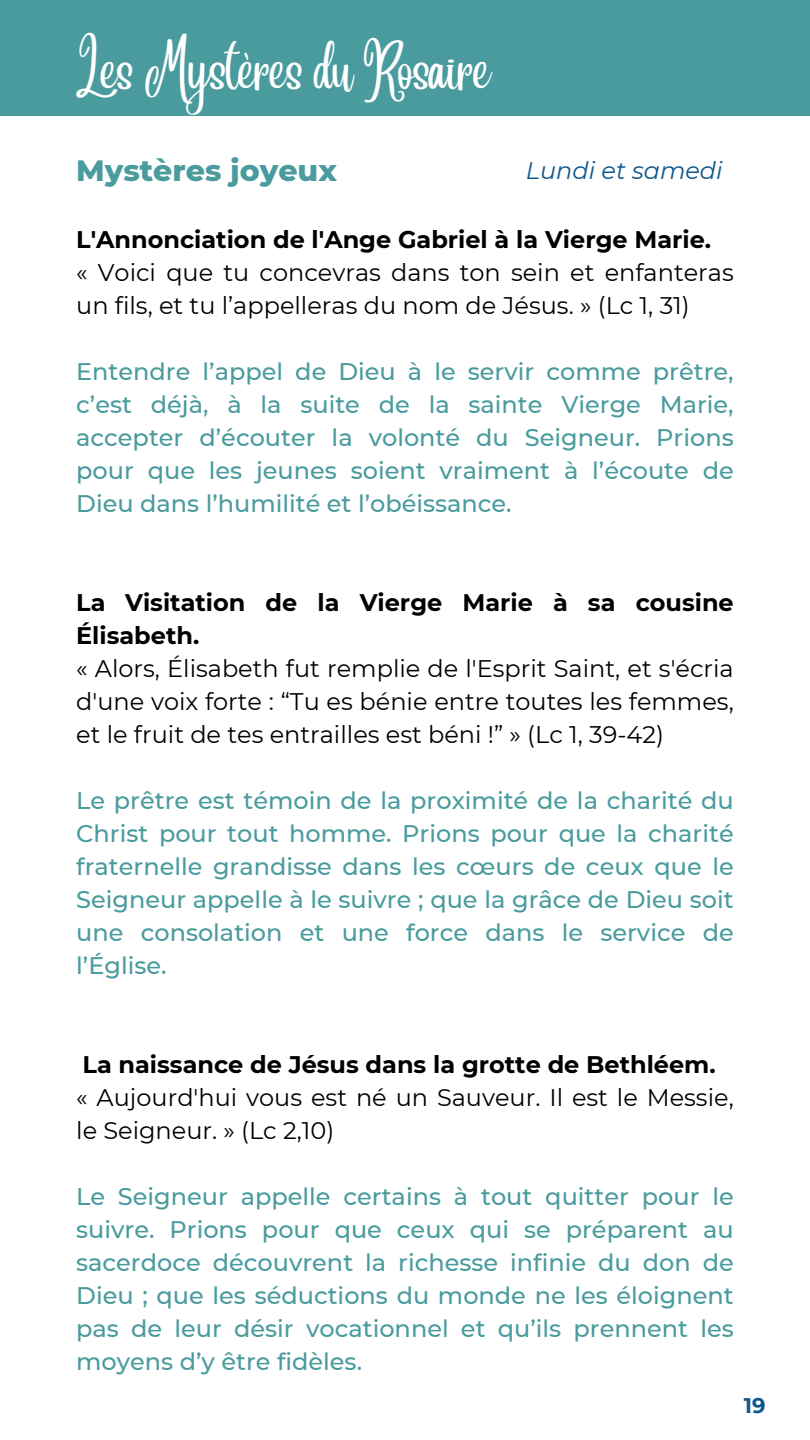
<style>
.page{position:relative;width:810px;height:1440px;background:#fff}
.page>*{position:absolute;margin:0;border:0;box-sizing:border-box;transform-origin:0 0}
.t1{font:45.4px "Angelina";color:#fff}
.t2{font:800 30px "Montserrat";color:#4a9b9e}
.t3{font:500 24px/33px "Montserrat";color:#4a9b9e;text-align:justify}
.t4{font:24px/33px "Montserrat";color:#000}
.t5{font:700 24px/33px "Montserrat";color:#000}
.t6{font:italic 24px "Montserrat";color:#0f588b}
.t7{font:700 21.2px "Montserrat";color:#0f588b}
</style>
<div class="page">
<div style="left:0;top:0;width:810px;height:116px;background:#4a9b9e"></div>
<h1 class="t1" style="left:76px;top:61px;width:417px">Les Mystères du Rosaire</h1>
<p class="t2" style="left:76px;top:152px;width:262px">Mystères joyeux</p>
<p class="t6" style="left:526px;top:156px;width:198px">Lundi et samedi</p>
<p class="t5" style="left:76px;top:223px;width:636px">L'Annonciation de l'Ange Gabriel à la Vierge Marie.</p>
<p class="t4" style="left:76px;top:256px;width:659px">« Voici que tu concevras dans ton sein et enfanteras un fils, et tu l’appelleras du nom de Jésus. » (Lc 1, 31)</p>
<p class="t3" style="left:76px;top:355px;width:659px">Entendre l’appel de Dieu à le servir comme prêtre, c’est déjà, à la suite de la sainte Vierge Marie, accepter d’écouter la volonté du Seigneur. Prions pour que les jeunes soient vraiment à l’écoute de Dieu dans l’humilité et l’obéissance.</p>
<p class="t5" style="left:76px;top:586px;width:659px">La Visitation de la Vierge Marie à sa cousine<br>Élisabeth.</p>
<p class="t4" style="left:76px;top:652px;width:659px;text-align:justify">« Alors, Élisabeth fut remplie de l'Esprit Saint, et s'écria d'une voix forte : “Tu es bénie entre toutes les femmes, et le fruit de tes entrailles est béni !” » (Lc 1, 39-42)</p>
<p class="t3" style="left:76px;top:784px;width:659px">Le prêtre est témoin de la proximité de la charité du Christ pour tout homme. Prions pour que la charité fraternelle grandisse dans les cœurs de ceux que le Seigneur appelle à le suivre ; que la grâce de Dieu soit une consolation et une force dans le service de l’Église.</p>
<p class="t5" style="left:83px;top:1048px;width:635px">La naissance de Jésus dans la grotte de Bethléem.</p>
<p class="t4" style="left:76px;top:1081px;width:659px">« Aujourd'hui vous est né un Sauveur. Il est le Messie, le Seigneur. » (Lc 2,10)</p>
<p class="t3" style="left:76px;top:1180px;width:659px">Le Seigneur appelle certains à tout quitter pour le suivre. Prions pour que ceux qui se préparent au sacerdoce découvrent la richesse infinie du don de Dieu ; que les séductions du monde ne les éloignent pas de leur désir vocationnel et qu’ils prennent les moyens d’y être fidèles.</p>
<p class="t7" style="left:744px;top:1392px;width:23px">19</p>
</div>
